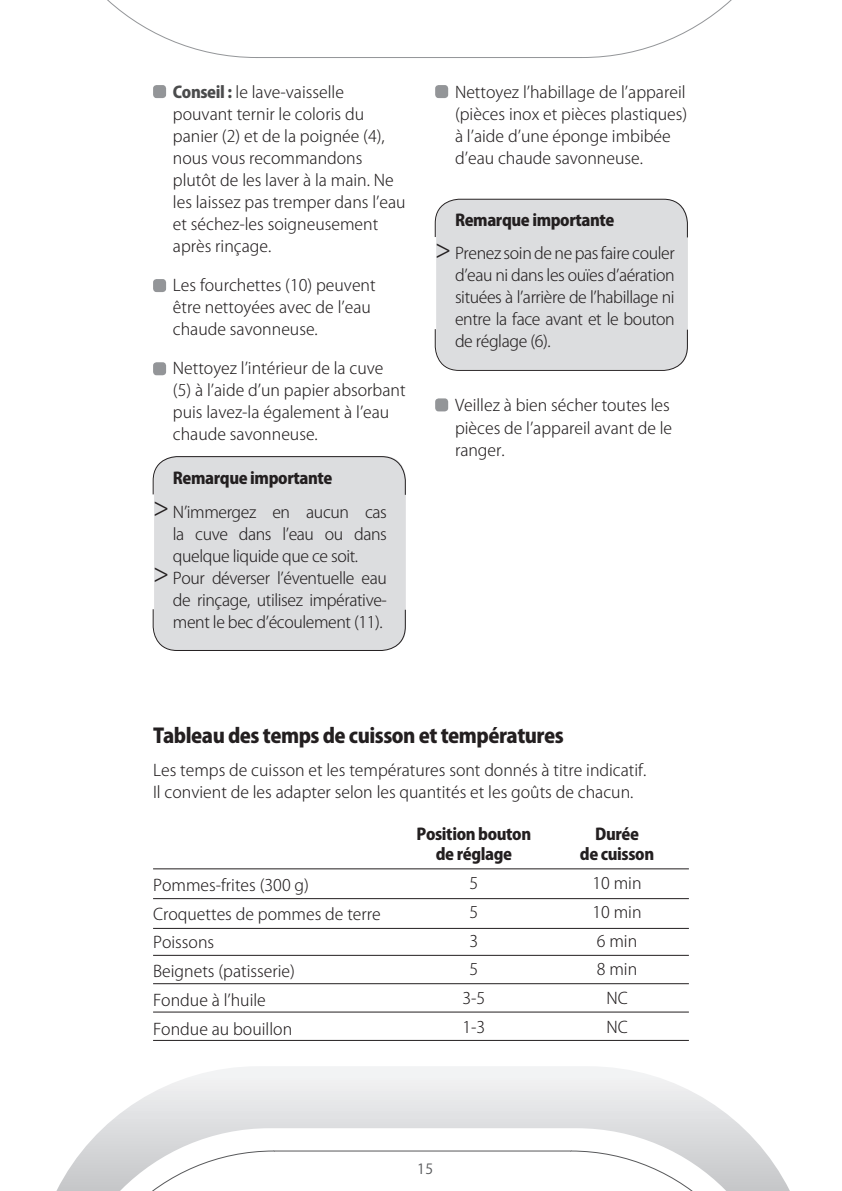
<style>
.page{position:relative;width:842px;height:1191px;background:#fff}
.page>*{position:absolute;margin:0;border:0;box-sizing:border-box;transform-origin:0 0}
.t1{font:24px "Koz Go Pro";color:#231f20}
.t2{font:800 20px "Koz Go Pro";letter-spacing:-.025em;color:#231f20}
.t3{font:300 16px/22px "Koz Go Pro";color:#231f20}
.t4{font:300 16px/22px "Koz Go Pro";letter-spacing:-.025em;color:#231f20}
.t5{font:800 16px/20px "Koz Go Pro";letter-spacing:-.025em;color:#231f20;text-align:center}
.t6{font:14px "Koz Go Pro";color:#57585a}
.s1{font-weight:800;color:#4b4c4d}
</style>
<div class="page">
<svg style="left:107px;top:0;width:625px;height:58px"></svg>
<svg style="left:56px;top:1066px;width:734px;height:125px"></svg>
<svg style="left:60px;top:1128px;width:726px;height:63px"></svg>
<svg style="left:70px;top:1150px;width:705px;height:41px"></svg>
<hr style="left:153px;top:868px;width:536px;height:1px;background:#231f20">
<hr style="left:153px;top:898px;width:536px;height:1px;background:#231f20">
<hr style="left:153px;top:928px;width:536px;height:1px;background:#231f20">
<hr style="left:153px;top:954px;width:536px;height:1px;background:#231f20">
<hr style="left:153px;top:983px;width:536px;height:1px;background:#231f20">
<hr style="left:153px;top:1011px;width:536px;height:1px;background:#231f20">
<hr style="left:153px;top:1040px;width:536px;height:1px;background:#231f20">
<div style="left:153px;top:85px;width:13px;height:13px;background:#939598;border-radius:3px"></div>
<div style="left:435px;top:85px;width:13px;height:13px;background:#939598;border-radius:3px"></div>
<div style="left:435px;top:398px;width:13px;height:13px;background:#939598;border-radius:3px"></div>
<div style="left:153px;top:279px;width:13px;height:13px;background:#939598;border-radius:3px"></div>
<div style="left:153px;top:362px;width:13px;height:13px;background:#939598;border-radius:3px"></div>
<div style="left:436px;top:199px;width:252px;height:170px;background:#dcdddf;border-radius:23px"></div>
<svg style="left:434px;top:198px;width:254px;height:40px"></svg>
<svg style="left:434px;top:329px;width:254px;height:42px"></svg>
<div style="left:154px;top:456px;width:252px;height:194px;background:#dcdddf;border-radius:23px"></div>
<svg style="left:152px;top:456px;width:254px;height:39px"></svg>
<svg style="left:152px;top:609px;width:254px;height:42px"></svg>
<p class="t3" style="left:173px;top:81px;width:234px"><span class="s1">Conseil :</span> le lave-vaisselle pouvant ternir le coloris du panier (2) et de la poignée (4), nous vous recommandons plutôt de les laver à la main. Ne les laissez pas tremper dans l’eau et séchez-les soigneusement après rinçage.</p>
<p class="t3" style="left:173px;top:274px;width:204px">Les fourchettes (10) peuvent être nettoyées avec de l’eau chaude savonneuse.</p>
<p class="t3" style="left:173px;top:357px;width:234px">Nettoyez l’intérieur de la cuve (5) à l’aide d’un papier absorbant puis lavez-la également à l’eau chaude savonneuse.</p>
<p class="t5" style="left:173px;top:469px;width:161px">Remarque importante</p>
<p class="t4" style="left:173px;top:501px;width:216px">N’immergez en aucun cas la cuve dans l’eau ou dans quelque liquide que ce soit.<br>Pour déverser l’éventuelle eau de rinçage, utilisez impérative&shy;ment le bec d’écoulement (11).</p>
<h1 class="t1" style="left:153px;top:491px;width:18px">&gt;</h1>
<h1 class="t1" style="left:153px;top:557px;width:18px">&gt;</h1>
<p class="t3" style="left:455px;top:81px;width:234px">Nettoyez l’habillage de l’appareil (pièces inox et pièces plastiques) à l’aide d’une éponge imbibée d’eau chaude savonneuse.</p>
<p class="t5" style="left:455px;top:211px;width:161px">Remarque importante</p>
<p class="t3" style="left:455px;top:242px;width:221px;text-align:justify">Prenez soin de ne pas faire couler d’eau ni dans les ouïes d’aération situées à l’arrière de l’habillage ni entre la face avant et le bouton de réglage (6).</p>
<h1 class="t1" style="left:435px;top:234px;width:18px">&gt;</h1>
<p class="t3" style="left:455px;top:395px;width:219px">Veillez à bien sécher toutes les pièces de l’appareil avant de le ranger.</p>
<p class="t2" style="left:153px;top:722px;width:412px">Tableau des temps de cuisson et températures</p>
<p class="t3" style="left:153px;top:759px;width:495px">Les temps de cuisson et les températures sont donnés à titre indicatif.<br>Il convient de les adapter selon les quantités et les goûts de chacun.</p>
<p class="t5" style="left:417px;top:825px;width:116px">Position bouton de réglage</p>
<p class="t3" style="left:462px;top:869px;width:24px;line-height:28.8px;text-align:center">5<br>5<br>3<br>5<br>3-5<br>1-3</p>
<p class="t5" style="left:580px;top:825px;width:76px">Durée<br>de cuisson</p>
<p class="t3" style="left:592px;top:869px;width:51px;line-height:28.8px;text-align:center">10 min<br>10 min<br>6 min<br>8 min<br>NC<br>NC</p>
<p class="t3" style="left:153px;top:870px;width:229px;line-height:28.8px">Pommes-frites (300 g)<br>Croquettes de pommes de terre<br>Poissons<br>Beignets (patisserie)<br>Fondue à l’huile<br>Fondue au bouillon</p>
<p class="t6" style="left:417px;top:1159px;width:18px">15</p>
</div>
